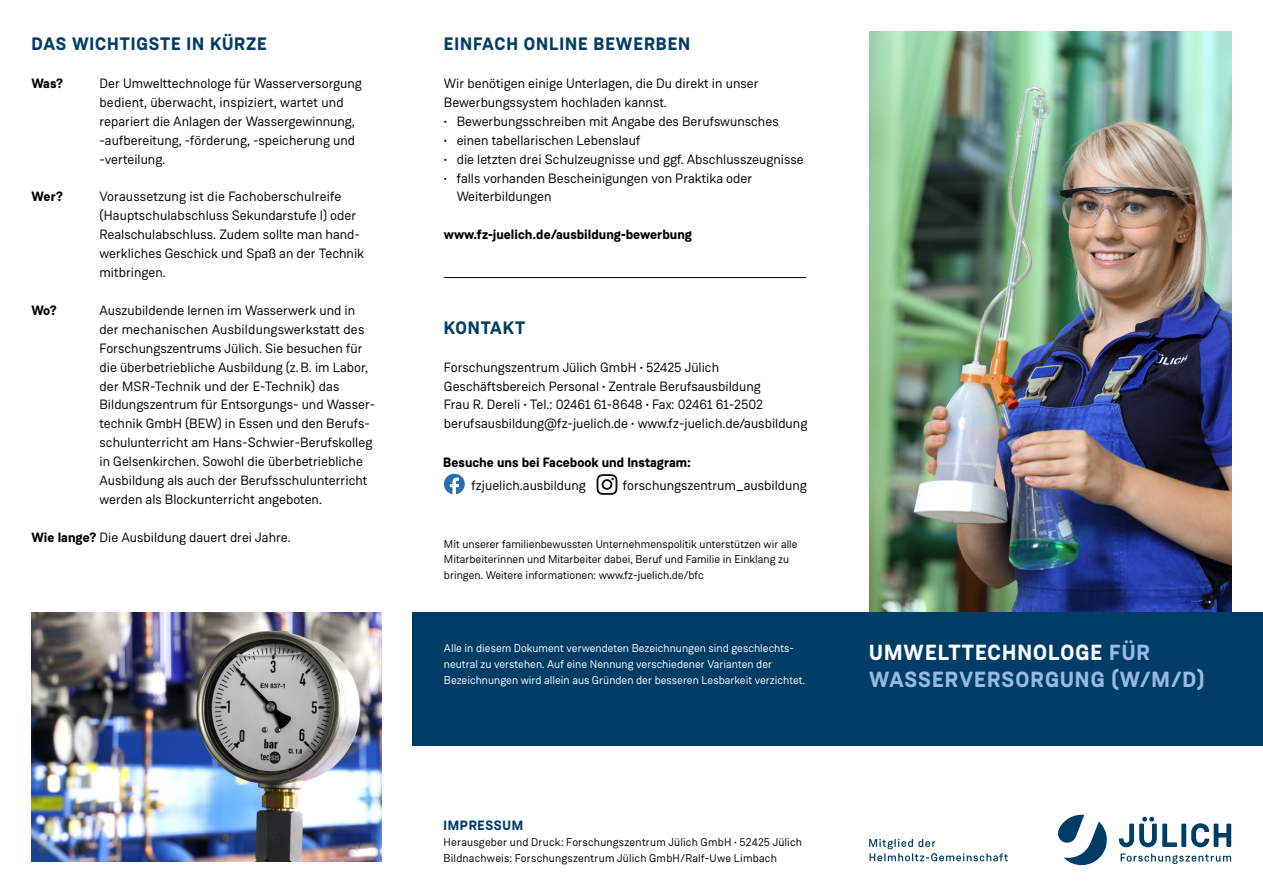
<style>
.page{position:relative;width:1263px;height:893px;background:#fff}
.page>*{position:absolute;margin:0;border:0;box-sizing:border-box;transform-origin:0 0}
.t1{font:700 21.9px/26.2px "Weissenhof Grotesk";letter-spacing:.05em;color:#97b9e2}
.t2{font:700 18px "Weissenhof Grotesk";letter-spacing:.05em;color:#003d66}
.t3{font:13.5px/18.9px "Weissenhof Grotesk";color:#000}
.t4{font:700 13.5px "Weissenhof Grotesk";color:#000}
.t5{font:700 13.5px "Weissenhof Grotesk";letter-spacing:.05em;color:#003d66}
.t6{font:11.25px/15.8px "Weissenhof Grotesk";color:#000}
.t7{font:11.25px/15.8px "Weissenhof Grotesk";color:#fff}
.s1{font-weight:700}
.s2{color:#fff}
</style>
<div class="page">
<svg style="left:1058px;top:815px;width:173px;height:50px"></svg>
<img style="left:869px;top:31px;width:362px;height:581px">
<div style="left:412px;top:612px;width:851px;height:134px;background:#003d66"></div>
<img style="left:31px;top:612px;width:350px;height:249px">
<hr style="left:444px;top:277px;width:362px;height:1px;background:#000">
<svg style="left:444px;top:474px;width:21px;height:20px"></svg>
<svg style="left:596px;top:474px;width:21px;height:21px"></svg>
<svg style="left:869px;top:839px;width:139px;height:23px"></svg>
<h2 class="t2" style="left:31px;top:33px;width:237px">DAS WICHTIGSTE IN KÜRZE</h2>
<p class="t4" style="left:31px;top:75px;width:33px">Was?</p>
<p class="t3" style="left:99px;top:74px;width:264px">Der Umwelttechnologe für Wasserversorgung bedient, überwacht, inspiziert, wartet und repariert die Anlagen der Wassergewinnung, -aufbereitung, -förderung, -speicherung und -verteilung.</p>
<p class="t4" style="left:31px;top:188px;width:33px">Wer?</p>
<p class="t3" style="left:99px;top:187px;width:266px">Voraussetzung ist die Fachoberschulreife (Hauptschulabschluss Sekundarstufe I) oder Realschulabschluss. Zudem sollte man hand&shy;werkliches Geschick und Spaß an der Technik mitbringen.</p>
<p class="t4" style="left:31px;top:302px;width:27px">Wo?</p>
<p class="t3" style="left:99px;top:301px;width:277px">Auszubildende lernen im Wasserwerk und in der mechanischen Ausbildungswerkstatt des Forschungszentrums Jülich. Sie besuchen für die überbetriebliche Ausbildung (z.B. im Labor, der MSR-Technik und der E-Technik) das Bildungszentrum für Entsorgungs- und Wasser&shy;technik GmbH (BEW) in Essen und den Berufs&shy;schulunterricht am Hans-Schwier-Berufskolleg in Gelsenkirchen. Sowohl die überbetriebliche Ausbildung als auch der Berufsschulunterricht werden als Blockunterricht angeboten.</p>
<p class="t3" style="left:31px;top:528px;width:261px"><span class="s1">Wie lange?</span> Die Ausbildung dauert drei Jahre.</p>
<h2 class="t2" style="left:444px;top:33px;width:248px">EINFACH ONLINE BEWERBEN</h2>
<p class="t3" style="left:444px;top:74px;width:316px">Wir benötigen einige Unterlagen, die Du direkt in unser<br>Bewerbungssystem hochladen kannst.</p>
<p class="t3" style="left:444px;top:112px;width:336px">• Bewerbungsschreiben mit Angabe des Berufswunsches</p>
<p class="t3" style="left:444px;top:131px;width:198px">• einen tabellarischen Lebenslauf</p>
<p class="t3" style="left:444px;top:150px;width:361px">• die letzten drei Schulzeugnisse und ggf. Abschlusszeugnisse</p>
<p class="t3" style="left:457px;top:168px;width:297px;text-indent:-13px">• falls vorhanden Bescheinigungen von Praktika oder<br>Weiterbildungen</p>
<p class="t4" style="left:444px;top:226px;width:250px">www.fz-juelich.de/ausbildung-bewerbung</p>
<h2 class="t2" style="left:444px;top:316px;width:83px">KONTAKT</h2>
<p class="t3" style="left:444px;top:357px;width:365px">Forschungszentrum Jülich GmbH • 52425 Jülich Geschäftsbereich Personal • Zentrale Berufsausbildung<br>Frau R. Dereli • Tel.: 02461 61-8648 • Fax: 02461 61-2502 berufsausbildung@fz-juelich.de • www.fz-juelich.de/ausbildung</p>
<p class="t4" style="left:443px;top:453px;width:249px">Besuche uns bei Facebook und Instagram:</p>
<p class="t3" style="left:471px;top:476px;width:116px">fzjuelich.ausbildung</p>
<p class="t3" style="left:623px;top:476px;width:186px">forschungszentrum_ausbildung</p>
<p class="t6" style="left:444px;top:536px;width:355px">Mit unserer familienbewussten Unternehmenspolitik unterstützen wir alle<br>Mitarbeiterinnen und Mitarbeiter dabei, Beruf und Familie in Einklang zu bringen. Weitere informationen: www.fz-juelich.de/bfc</p>
<p class="t7" style="left:444px;top:640px;width:363px">Alle in diesem Dokument verwendeten Bezeichnungen sind geschlechts&shy;neutral zu verstehen. Auf eine Nennung verschiedener Varianten der<br>Bezeichnungen wird allein aus Gründen der besseren Lesbarkeit verzichtet.</p>
<p class="t5" style="left:443px;top:817px;width:81px">IMPRESSUM</p>
<p class="t6" style="left:443px;top:834px;width:360px">Herausgeber und Druck: Forschungszentrum Jülich GmbH • 52425 Jülich<br>Bildnachweis: Forschungszentrum Jülich GmbH/Ralf-Uwe Limbach</p>
<h1 class="t1" style="left:869px;top:640px;width:337px"><span class="s2">UMWELTTECHNOLOGE</span> FÜR<br>WASSERVERSORGUNG (W/M/D)</h1>
</div>
